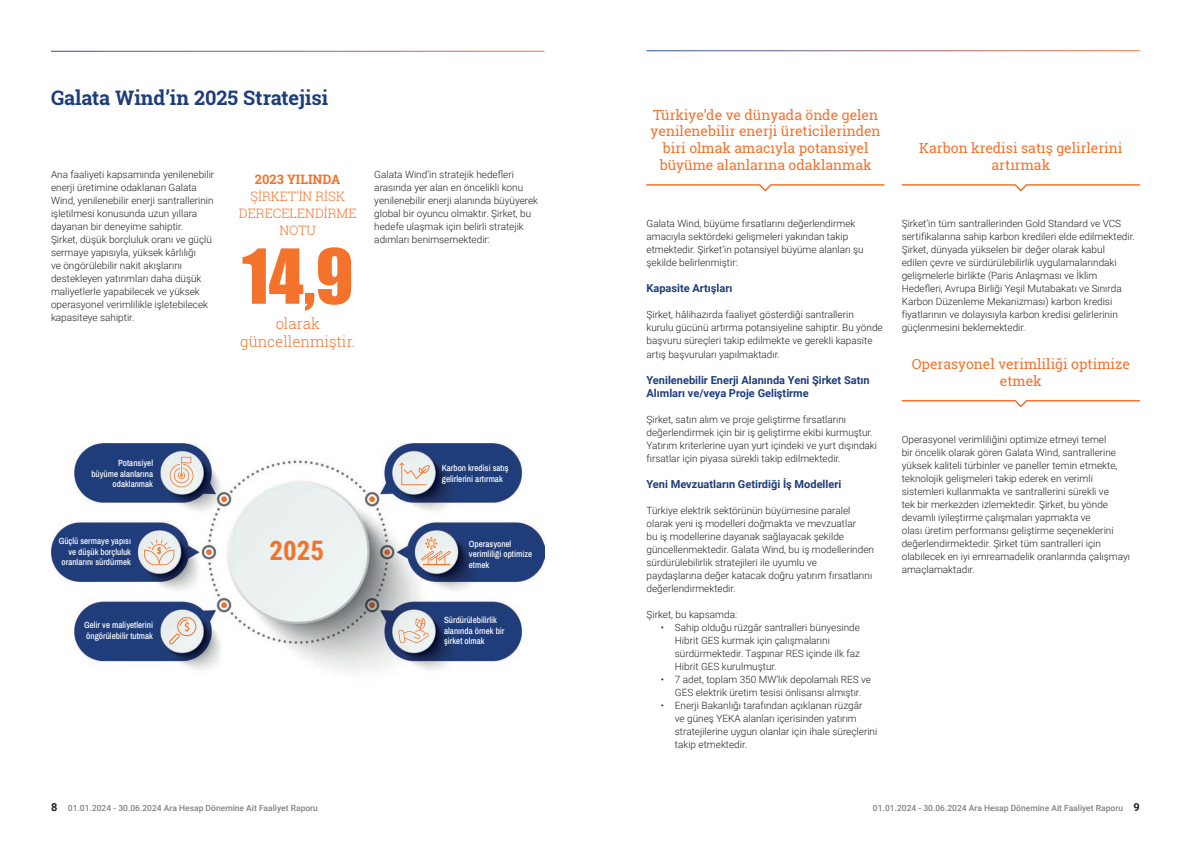
<style>
.page{position:relative;width:1191px;height:842px;background:#fff}
.page>*{position:absolute;margin:0;border:0;box-sizing:border-box;transform-origin:0 0}
.t1{font:70px "Impact";color:#f3732d}
.t2{font:700 26.8px "Roboto Condensed";color:#f3732d}
.t3{font:700 20px "Roboto Slab";color:#1e3d7b}
.t4{font:300 15px/18px "Roboto Slab";color:#f3732d;text-align:center}
.t5{font:14px/16.8px "Roboto Slab";color:#f3732d;text-align:center}
.t6{font:300 13px/17px "Roboto Slab";color:#f3732d;text-align:center}
.t7{font:700 13px "Roboto Slab";color:#f3732d}
.t8{font:700 11px/13px "Roboto";color:#1e3d7b}
.t9{font:300 10px/13px "Roboto";color:#231f20}
.t10{font:500 8.9px/10.7px "Archivo Narrow";color:#fff}
.t11{font:500 8.5px "Roboto";color:#808285}
.s1{font-weight:700;font-size:11px;color:#231f20}
</style>
<div class="page">
<img style="left:51px;top:444px;width:493px;height:229px">
<svg style="left:170px;top:456px;width:23px;height:31px"></svg>
<svg style="left:144px;top:540px;width:30px;height:25px"></svg>
<svg style="left:398px;top:618px;width:31px;height:25px"></svg>
<svg style="left:399px;top:463px;width:31px;height:22px"></svg>
<svg style="left:169px;top:616px;width:27px;height:28px"></svg>
<svg style="left:421px;top:537px;width:30px;height:28px"></svg>
<svg style="left:646px;top:184px;width:239px;height:8px"></svg>
<svg style="left:901px;top:184px;width:239px;height:8px"></svg>
<svg style="left:901px;top:400px;width:239px;height:8px"></svg>
<h3 class="t3" style="left:51px;top:84px;width:279px">Galata Wind’in 2025 Stratejisi</h3>
<p class="t9" style="left:51px;top:167px;width:165px">Ana faaliyeti kapsamında yenilenebilir enerji üretimine odaklanan Galata Wind, yenilenebilir enerji santrallerinin işletilmesi konusunda uzun yıllara dayanan bir deneyime sahiptir.<br>Şirket, düşük borçluluk oranı ve güçlü sermaye yapısıyla, yüksek kârlılığı<br>ve öngörülebilir nakit akışlarını destekleyen yatırımları daha düşük maliyetlerle yapabilecek ve yüksek operasyonel verimlilikle işletebilecek kapasiteye sahiptir.</p>
<p class="t9" style="left:374px;top:167px;width:165px">Galata Wind’in stratejik hedefleri arasında yer alan en öncelikli konu yenilenebilir enerji alanında büyüyerek global bir oyuncu olmaktır. Şirket, bu hedefe ulaşmak için belirli stratejik adımları benimsemektedir:</p>
<h3 class="t7" style="left:255px;top:170px;width:87px">2023 YILINDA</h3>
<h3 class="t6" style="left:239px;top:187px;width:119px">ŞİRKET’İN RİSK<br>DERECELENDİRME<br>NOTU</h3>
<h1 class="t1" style="left:242px;top:222px;width:113px">14,9</h1>
<h3 class="t4" style="left:240px;top:314px;width:116px">olarak güncellenmiştir.</h3>
<p class="t10" style="left:91px;top:457px;width:63px;text-align:right">Potansiyel büyüme alanlarına odaklanmak</p>
<p class="t10" style="left:442px;top:463px;width:68px">Karbon kredisi satış gelirlerini artırmak</p>
<p class="t10" style="left:59px;top:535px;width:74px;text-align:right">Güçlü sermaye yapısı ve düşük borçluluk oranlarını sürdürmek</p>
<h2 class="t2" style="left:269px;top:532px;width:56px">2025</h2>
<p class="t10" style="left:469px;top:538px;width:65px">Operasyonel verimliliği optimize etmek</p>
<p class="t10" style="left:84px;top:620px;width:71px">Gelir ve maliyetlerini öngörülebilir tutmak</p>
<p class="t10" style="left:444px;top:614px;width:62px">Sürdürülebilirlik alanında örnek bir şirket olmak</p>
<h3 class="t5" style="left:650px;top:106px;width:231px">Türkiye’de ve dünyada önde gelen yenilenebilir enerji üreticilerinden biri olmak amacıyla potansiyel büyüme alanlarına odaklanmak</h3>
<p class="t9" style="left:646px;top:217px;width:219px">Galata Wind, büyüme fırsatlarını değerlendirmek amacıyla sektördeki gelişmeleri yakından takip etmektedir. Şirket’in potansiyel büyüme alanları şu şekilde belirlenmiştir:</p>
<p class="t8" style="left:646px;top:282px;width:87px">Kapasite Artışları</p>
<p class="t9" style="left:646px;top:308px;width:238px">Şirket, hâlihazırda faaliyet gösterdiği santrallerin kurulu gücünü artırma potansiyeline sahiptir. Bu yönde başvuru süreçleri takip edilmekte ve gerekli kapasite artış başvuruları yapılmaktadır.</p>
<p class="t8" style="left:646px;top:373px;width:224px">Yenilenebilir Enerji Alanında Yeni Şirket Satın<br>Alımları ve/veya Proje Geliştirme</p>
<p class="t9" style="left:646px;top:412px;width:232px">Şirket, satın alım ve proje geliştirme fırsatlarını değerlendirmek için bir iş geliştirme ekibi kurmuştur.<br>Yatırım kriterlerine uyan yurt içindeki ve yurt dışındaki fırsatlar için piyasa sürekli takip edilmektedir.</p>
<p class="t8" style="left:646px;top:477px;width:196px">Yeni Mevzuatların Getirdiği İş Modelleri</p>
<p class="t9" style="left:646px;top:503px;width:229px">Türkiye elektrik sektörünün büyümesine paralel olarak yeni iş modelleri doğmakta ve mevzuatlar<br>bu iş modellerine dayanak sağlayacak şekilde güncellenmektedir. Galata Wind, bu iş modellerinden sürdürülebilirlik stratejileri ile uyumlu ve paydaşlarına değer katacak doğru yatırım fırsatlarını değerlendirmektedir.</p>
<p class="t9" style="left:646px;top:607px;width:92px">Şirket, bu kapsamda:</p>
<p class="t9" style="left:675px;top:620px;width:186px;text-indent:-14px">• Sahip olduğu rüzgâr santralleri bünyesinde Hibrit GES kurmak için çalışmalarını sürdürmektedir. Taşpınar RES içinde ilk faz Hibrit GES kurulmuştur.</p>
<p class="t9" style="left:660px;top:672px;width:212px;text-align:center">• 7 adet, toplam 350 MW’lık depolamalı RES ve<br>GES elektrik üretim tesisi önlisansı almıştır.</p>
<p class="t9" style="left:675px;top:698px;width:204px;text-indent:-14px">• Enerji Bakanlığı tarafından açıklanan rüzgâr<br>ve güneş YEKA alanları içerisinden yatırım stratejilerine uygun olanlar için ihale süreçlerini takip etmektedir.</p>
<h3 class="t5" style="left:919px;top:140px;width:205px">Karbon kredisi satış gelirlerini artırmak</h3>
<p class="t9" style="left:901px;top:217px;width:234px">Şirket’in tüm santrallerinden Gold Standard ve VCS sertifikalarına sahip karbon kredileri elde edilmektedir.<br>Şirket, dünyada yükselen bir değer olarak kabul<br>edilen çevre ve sürdürülebilirlik uygulamalarındaki gelişmelerle birlikte (Paris Anlaşması ve İklim Hedefleri, Avrupa Birliği Yeşil Mutabakatı ve Sınırda Karbon Düzenleme Mekanizması) karbon kredisi fiyatlarının ve dolayısıyla karbon kredisi gelirlerinin güçlenmesini beklemektedir.</p>
<h3 class="t5" style="left:911px;top:355px;width:220px">Operasyonel verimliliği optimize etmek</h3>
<p class="t9" style="left:901px;top:433px;width:230px">Operasyonel verimliliğini optimize etmeyi temel<br>bir öncelik olarak gören Galata Wind, santrallerine yüksek kaliteli türbinler ve paneller temin etmekte, teknolojik gelişmeleri takip ederek en verimli sistemleri kullanmakta ve santrallerini sürekli ve<br>tek bir merkezden izlemektedir. Şirket, bu yönde devamlı iyileştirme çalışmaları yapmakta ve<br>olası üretim performansı geliştirme seçeneklerini değerlendirmektedir. Şirket tüm santralleri için olabilecek en iyi emreamadelik oranlarında çalışmayı amaçlamaktadır.</p>
<p class="t11" style="left:51px;top:801px;width:268px"><span class="s1">8</span> 01.01.2024 - 30.06.2024 Ara Hesap Dönemine Ait Faaliyet Raporu</p>
<p class="t11" style="left:873px;top:801px;width:268px">01.01.2024 - 30.06.2024 Ara Hesap Dönemine Ait Faaliyet Raporu <span class="s1">9</span></p>
</div>
